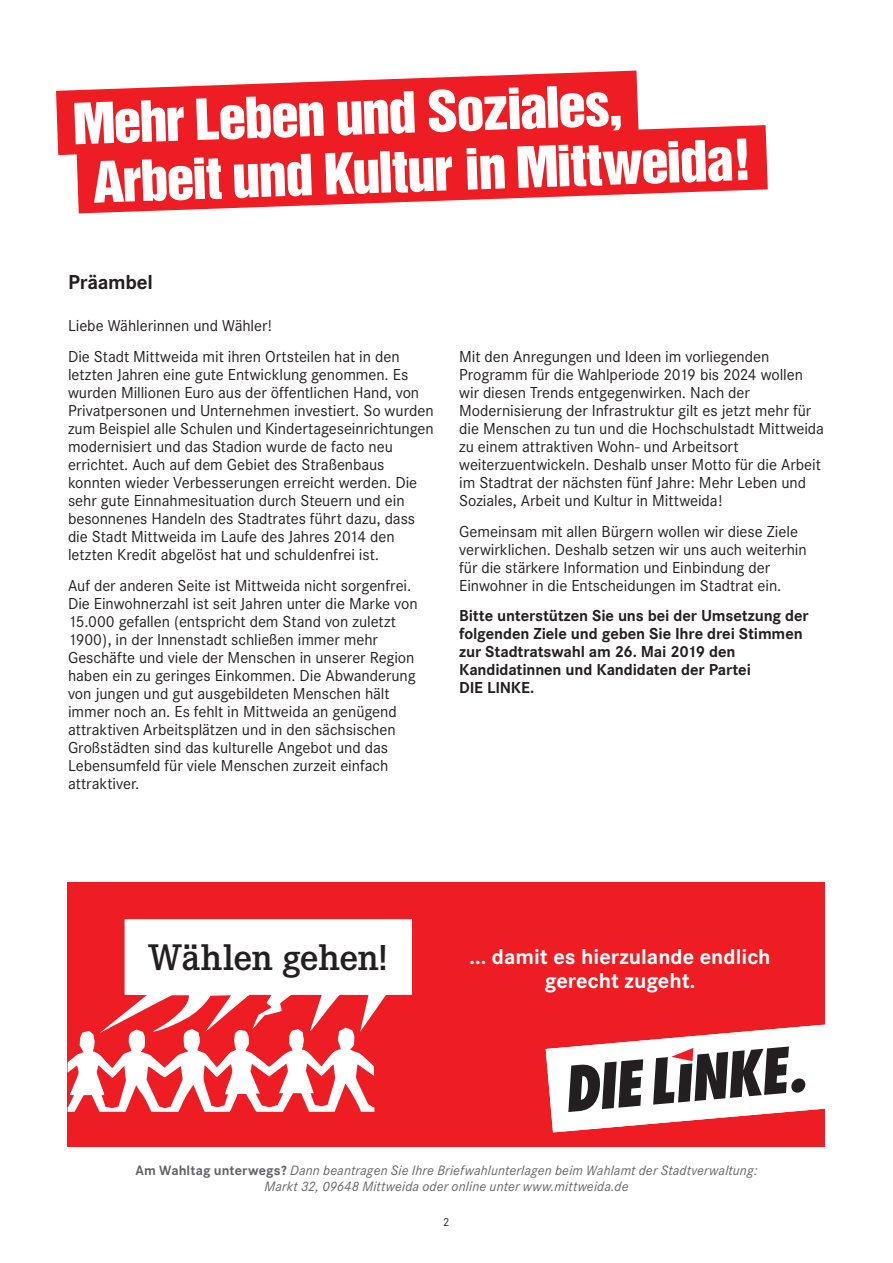
<style>
.page{position:relative;width:893px;height:1263px;background:#fff}
.page>*{position:absolute;margin:0;border:0;box-sizing:border-box;transform-origin:0 0}
.t1{font:51.9px/58.9px "Helvetica Inserat";color:#fff;scale:1.08 1}
.t2{font:600 38.4px "Corporate E";letter-spacing:-.015em;color:#231f20}
.t3{font:700 22.35px/24.3px "Corporate S";color:#fff;text-align:center}
.t4{font:700 21px "Corporate S";letter-spacing:-.01em;color:#231f20}
.t5{font:16.5px/18px "Corporate S";letter-spacing:-.005em;color:#231f20}
.t6{font:700 16.5px/18px "Corporate S";letter-spacing:-.01em;color:#231f20}
.t7{font:italic 14.1px/16.2px "Corporate S";letter-spacing:.01em;color:#636366;text-align:center}
.t8{font:12px "Corporate S";color:#231f20}
.s1{font-weight:700;font-style:normal}
</style>
<div class="page">
<svg style="left:56px;top:71px;width:583px;height:84px;fill:#ee1d23"></svg>
<svg style="left:77px;top:125px;width:691px;height:88px;background:#f03c41"></svg>
<div style="left:68px;top:882px;width:757px;height:264px;background:#ee1d23"></div>
<svg style="left:68px;top:919px;width:344px;height:193px"></svg>
<svg style="left:546px;top:1024px;width:279px;height:108px"></svg>
<h1 class="t1" style="left:90px;top:95px;width:612px;text-indent:-18px;rotate:-2deg">Mehr Leben und Soziales,<br>Arbeit und Kultur in Mittweida!</h1>
<p class="t4" style="left:68px;top:270px;width:86px">Präambel</p>
<p class="t5" style="left:68px;top:310px;width:333px;line-height:30.8px">Liebe Wählerinnen und Wähler!<br>Die Stadt Mittweida mit ihren Ortsteilen hat in den</p>
<p class="t5" style="left:68px;top:365px;width:367px">letzten Jahren eine gute Entwicklung genommen. Es wurden Millionen Euro aus der öffentlichen Hand, von Privatpersonen und Unternehmen investiert. So wurden zum Beispiel alle Schulen und Kindertageseinrichtungen modernisiert und das Stadion wurde de facto neu errichtet. Auch auf dem Gebiet des Straßenbaus konnten wieder Verbesserungen erreicht werden. Die sehr gute Einnahmesituation durch Steuern und ein besonnenes Handeln des Stadtrates führt dazu, dass die Stadt Mittweida im Laufe des Jahres 2014 den letzten Kredit abgelöst hat und schuldenfrei ist.</p>
<p class="t5" style="left:68px;top:576px;width:351px">Auf der anderen Seite ist Mittweida nicht sorgenfrei.<br>Die Einwohnerzahl ist seit Jahren unter die Marke von 15.000 gefallen (entspricht dem Stand von zuletzt 1900), in der Innenstadt schließen immer mehr Geschäfte und viele der Menschen in unserer Region haben ein zu geringes Einkommen. Die Abwanderung von jungen und gut ausgebildeten Menschen hält immer noch an. Es fehlt in Mittweida an genügend attraktiven Arbeitsplätzen und in den sächsischen Großstädten sind das kulturelle Angebot und das Lebensumfeld für viele Menschen zurzeit einfach attraktiver.</p>
<p class="t5" style="left:459px;top:347px;width:366px">Mit den Anregungen und Ideen im vorliegenden Programm für die Wahlperiode 2019 bis 2024 wollen wir diesen Trends entgegenwirken. Nach der Modernisierung der Infrastruktur gilt es jetzt mehr für die Menschen zu tun und die Hochschulstadt Mittweida zu einem attraktiven Wohn- und Arbeitsort weiterzuentwickeln. Deshalb unser Motto für die Arbeit im Stadtrat der nächsten fünf Jahre: Mehr Leben und Soziales, Arbeit und Kultur in Mittweida!</p>
<p class="t5" style="left:459px;top:522px;width:349px">Gemeinsam mit allen Bürgern wollen wir diese Ziele verwirklichen. Deshalb setzen wir uns auch weiterhin für die stärkere Information und Einbindung der Einwohner in die Entscheidungen im Stadtrat ein.</p>
<p class="t6" style="left:459px;top:607px;width:351px">Bitte unterstützen Sie uns bei der Umsetzung der folgenden Ziele und geben Sie Ihre drei Stimmen zur Stadtratswahl am 26. Mai 2019 den Kandidatinnen und Kandidaten der Partei<br>DIE LINKE.</p>
<h2 class="t2" style="left:148px;top:936px;width:241px">Wählen gehen!</h2>
<h3 class="t3" style="left:469px;top:945px;width:303px">... damit es hierzulande endlich gerecht zugeht.</h3>
<p class="t7" style="left:135px;top:1162px;width:624px"><span class="s1">Am Wahltag unterwegs?</span> Dann beantragen Sie Ihre Briefwahlunterlagen beim Wahlamt der Stadtverwaltung:<br>Markt 32, 09648 Mittweida oder online unter www.mittweida.de</p>
<p class="t8" style="left:443px;top:1215px;width:8px">2</p>
</div>
